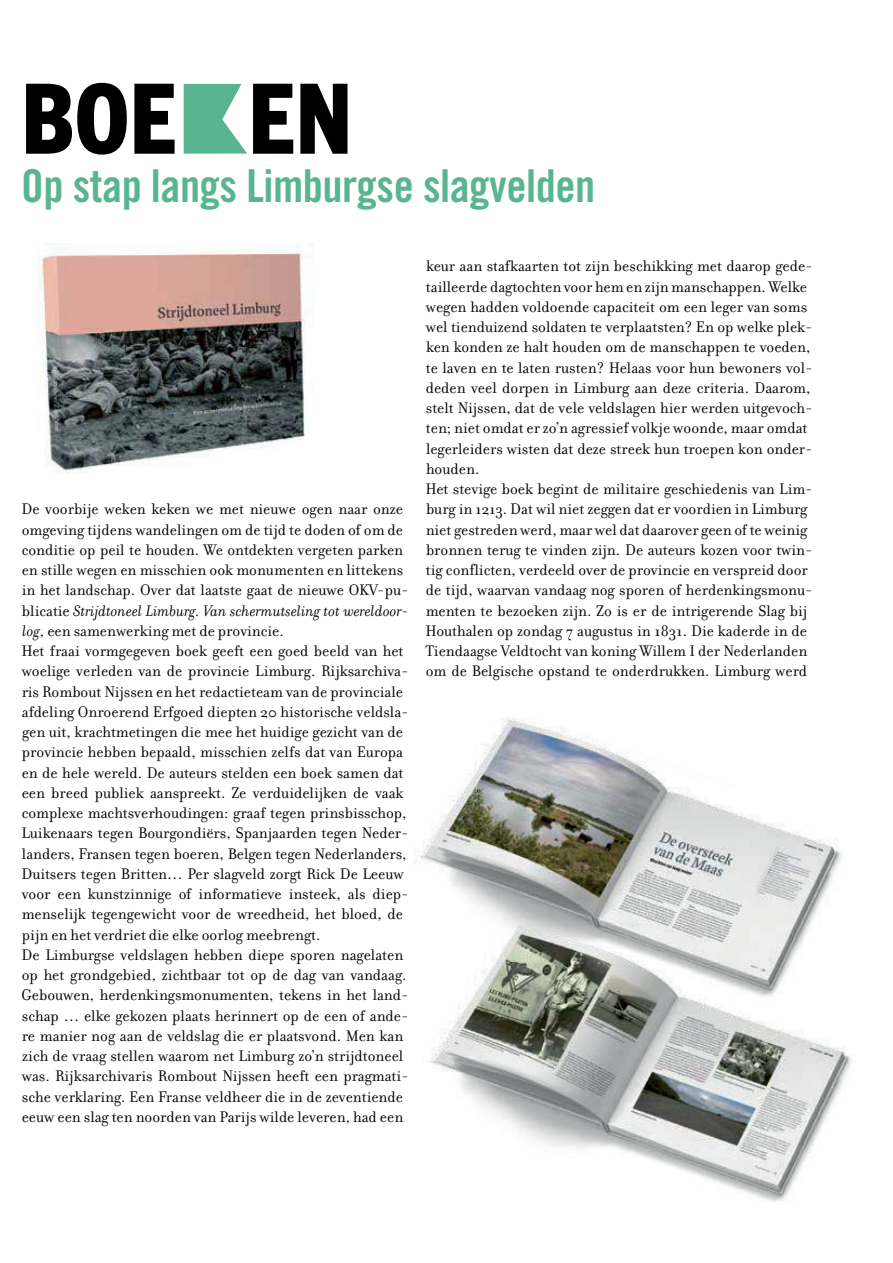
<style>
.page{position:relative;width:893px;height:1263px;background:#fff}
.page>*{position:absolute;margin:0;border:0;box-sizing:border-box;transform-origin:0 0}
.t1{font:800 condensed 97.5px "Trade Gothic Next LT Pro";color:#000001}
.t2{font:45.3px "Trade Gothic LT Std Bd Cn 20";letter-spacing:-.01em;color:#59b591}
.t3{font:16.5px/20.2px "Filosofia OT";color:#000001}
.s1{font-style:italic}
</style>
<div class="page">
<img style="left:414px;top:718px;width:438px;height:484px">
<svg style="left:184px;top:84px;width:63px;height:70px"></svg>
<img style="left:40px;top:244px;width:273px;height:230px">
<h1 class="t1" style="left:21px;top:63px;width:333px">BOE EN</h1>
<h2 class="t2" style="left:21px;top:170px;width:575px">Op stap langs Limburgse slagvelden</h2>
<p class="t3" style="left:21px;top:501px;width:389px">De voorbije weken keken we met nieuwe ogen naar onze omgeving tijdens wandelingen om de tijd te doden of om de conditie op peil te houden. We ontdekten vergeten parken en stille wegen en misschien ook monumenten en littekens in het landschap. Over dat laatste gaat de nieuwe OKV-pu&shy;blicatie <span class="s1">Strijdtoneel Limburg. Van schermutseling tot wereldoor&shy;log</span>, een samenwerking met de provincie.<br>Het fraai vormgegeven boek geeft een goed beeld van het woelige verleden van de provincie Limburg. Rijksarchiva&shy;ris Rombout Nijssen en het redactieteam van de provinciale afdeling Onroerend Erfgoed diepten 20 historische veldsla&shy;gen uit, krachtmetingen die mee het huidige gezicht van de provincie hebben bepaald, misschien zelfs dat van Europa en de hele wereld. De auteurs stelden een boek samen dat een breed publiek aanspreekt. Ze verduidelijken de vaak complexe machtsverhoudingen: graaf tegen prinsbisschop, Luikenaars tegen Bourgondiërs, Spanjaarden tegen Neder&shy;landers, Fransen tegen boeren, Belgen tegen Nederlanders, Duitsers tegen Britten… Per slagveld zorgt Rick De Leeuw voor een kunstzinnige of informatieve insteek, als diep&shy;menselijk tegengewicht voor de wreedheid, het bloed, de pijn en het verdriet die elke oorlog meebrengt.<br>De Limburgse veldslagen hebben diepe sporen nagelaten op het grondgebied, zichtbaar tot op de dag van vandaag.<br>Gebouwen, herdenkingsmonumenten, tekens in het land&shy;schap … elke gekozen plaats herinnert op de een of ande&shy;re manier nog aan de veldslag die er plaatsvond. Men kan zich de vraag stellen waarom net Limburg zo’n strijdtoneel was. Rijksarchivaris Rombout Nijssen heeft een pragmati&shy;sche verklaring. Een Franse veldheer die in de zeventiende eeuw een slag ten noorden van Parijs wilde leveren, had een</p>
<p class="t3" style="left:425px;top:258px;width:389px">keur aan stafkaarten tot zijn beschikking met daarop gede&shy;tailleerde dagtochten voor hem en zijn manschappen. Welke wegen hadden voldoende capaciteit om een leger van soms wel tienduizend soldaten te verplaatsten? En op welke plek&shy;ken konden ze halt houden om de manschappen te voeden, te laven en te laten rusten? Helaas voor hun bewoners vol&shy;deden veel dorpen in Limburg aan deze criteria. Daarom, stelt Nijssen, dat de vele veldslagen hier werden uitgevoch&shy;ten; niet omdat er zo’n agressief volkje woonde, maar omdat legerleiders wisten dat deze streek hun troepen kon onder&shy;houden.<br>Het stevige boek begint de militaire geschiedenis van Lim&shy;burg in 1213. Dat wil niet zeggen dat er voordien in Limburg niet gestreden werd, maar wel dat daarover geen of te weinig bronnen terug te vinden zijn. De auteurs kozen voor twin&shy;tig conflicten, verdeeld over de provincie en verspreid door de tijd, waarvan vandaag nog sporen of herdenkingsmonu&shy;menten te bezoeken zijn. Zo is er de intrigerende Slag bij Houthalen op zondag 7 augustus in 1831. Die kaderde in de Tiendaagse Veldtocht van koning Willem I der Nederlanden om de Belgische opstand te onderdrukken. Limburg werd</p>
</div>
